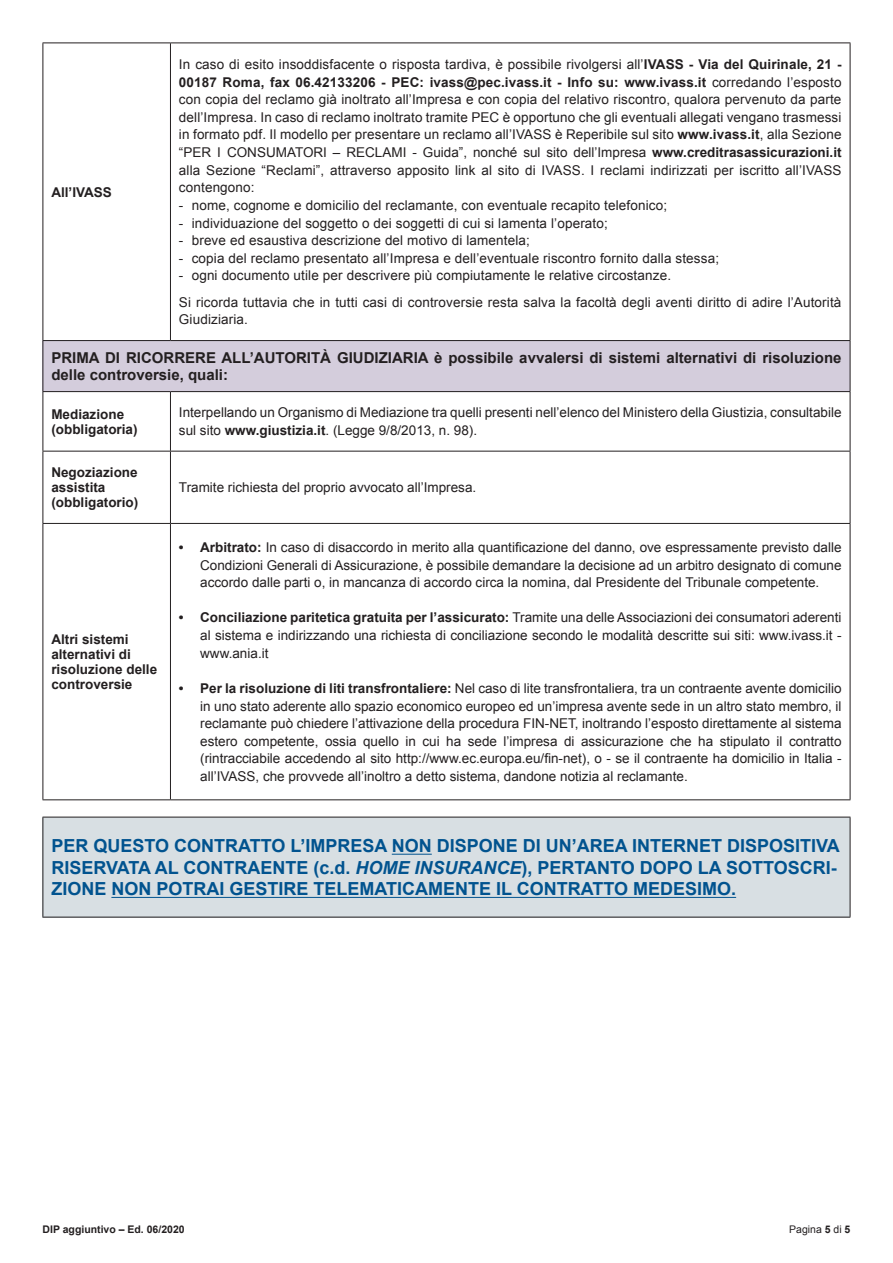
<style>
.page{position:relative;width:893px;height:1263px;background:#fff}
.page>*{position:absolute;margin:0;border:0;box-sizing:border-box;transform-origin:0 0}
._04_TITOLINI_BOX{font:700 18px/21.6px "Arial";color:#01538f}
._01_TXT{font:700 15px/17.7px "Arial";color:#231f20}
._01_TXT-2{font:13.5px/17.7px "Arial";letter-spacing:.01em;color:#231f20}
._02_TXT_RIENTRO{font:13.5px/17.7px "Arial";color:#231f20;text-align:justify}
._02_TXT_BOLD{font:700 13.5px/15px "Arial";color:#231f20}
.t1{font:700 10.5px "Arial";color:#231f20}
.t2{font:10.5px "Arial";color:#231f20}
.s1{font-weight:700}
.s2{font-style:italic}
</style>
<div class="page">
<div style="left:43px;top:341px;width:807px;height:51px;background:#d4cddc"></div>
<hr style="left:43px;top:43px;width:127px;height:1px;background:#231f20">
<hr style="left:43px;top:43px;width:1px;height:297px;background:#231f20">
<hr style="left:170px;top:43px;width:680px;height:1px;background:#231f20">
<hr style="left:43px;top:340px;width:127px;height:1px;background:#231f20">
<hr style="left:43px;top:341px;width:1px;height:50px;background:#231f20">
<hr style="left:850px;top:341px;width:1px;height:50px;background:#231f20">
<hr style="left:43px;top:391px;width:127px;height:1px;background:#231f20">
<hr style="left:43px;top:392px;width:1px;height:59px;background:#231f20">
<hr style="left:170px;top:391px;width:680px;height:1px;background:#231f20">
<hr style="left:170px;top:392px;width:1px;height:59px;background:#231f20">
<hr style="left:850px;top:392px;width:1px;height:59px;background:#231f20">
<hr style="left:43px;top:451px;width:127px;height:1px;background:#231f20">
<hr style="left:43px;top:451px;width:1px;height:72px;background:#231f20">
<hr style="left:170px;top:451px;width:680px;height:1px;background:#231f20">
<hr style="left:170px;top:451px;width:1px;height:72px;background:#231f20">
<hr style="left:850px;top:451px;width:1px;height:72px;background:#231f20">
<hr style="left:43px;top:523px;width:127px;height:1px;background:#231f20">
<hr style="left:43px;top:524px;width:1px;height:275px;background:#231f20">
<hr style="left:170px;top:523px;width:680px;height:1px;background:#231f20">
<hr style="left:170px;top:524px;width:1px;height:275px;background:#231f20">
<hr style="left:850px;top:524px;width:1px;height:275px;background:#231f20">
<hr style="left:43px;top:799px;width:127px;height:1px;background:#231f20">
<hr style="left:170px;top:799px;width:680px;height:1px;background:#231f20">
<hr style="left:170px;top:43px;width:1px;height:297px;background:#231f20">
<hr style="left:850px;top:43px;width:1px;height:297px;background:#231f20">
<hr style="left:170px;top:340px;width:680px;height:1px;background:#231f20">
<div style="left:43px;top:817px;width:807px;height:100px;background:#d8dfe3"></div>
<hr style="left:43px;top:817px;width:807px;height:1px;background:#231f20">
<hr style="left:43px;top:817px;width:1px;height:100px;background:#231f20">
<hr style="left:850px;top:817px;width:1px;height:100px;background:#231f20">
<hr style="left:43px;top:917px;width:807px;height:1px;background:#231f20">
<hr style="left:392px;top:854px;width:40px;height:1px;background:#01538f">
<hr style="left:111px;top:897px;width:625px;height:1px;background:#01538f">
<p class="_01_TXT-2" style="left:179px;top:55px;width:664px;text-align:justify">In caso di esito insoddisfacente o risposta tardiva, è possibile rivolgersi all’<span class="s1">IVASS - Via del Quirinale, 21 - 00187 Roma, fax 06.42133206 - PEC: ivass@pec.ivass.it - Info su: www.ivass.it</span> corredando l’esposto con copia del reclamo già inoltrato all’Impresa e con copia del relativo riscontro, qualora pervenuto da parte dell’Impresa. In caso di reclamo inoltrato tramite PEC è opportuno che gli eventuali allegati vengano trasmessi in formato pdf. Il modello per presentare un reclamo all’IVASS è Reperibile sul sito <span class="s1">www.ivass.it</span>, alla Sezione “PER I CONSUMATORI – RECLAMI - Guida”, nonché sul sito dell’Impresa <span class="s1">www.creditrasassicurazioni.it </span>alla Sezione “Reclami”, attraverso apposito link al sito di IVASS. I reclami indirizzati per iscritto all’IVASS contengono:</p>
<p class="_01_TXT-2" style="left:179px;top:196px;width:490px">- nome, cognome e domicilio del reclamante, con eventuale recapito telefonico;</p>
<p class="_01_TXT-2" style="left:179px;top:214px;width:430px">- individuazione del soggetto o dei soggetti di cui si lamenta l’operato;</p>
<p class="_01_TXT-2" style="left:179px;top:232px;width:352px">- breve ed esaustiva descrizione del motivo di lamentela;</p>
<p class="_01_TXT-2" style="left:179px;top:249px;width:542px">- copia del reclamo presentato all’Impresa e dell’eventuale riscontro fornito dalla stessa;</p>
<p class="_01_TXT-2" style="left:179px;top:267px;width:494px">- ogni documento utile per descrivere più compiutamente le relative circostanze.</p>
<p class="_01_TXT-2" style="left:179px;top:293px;width:664px">Si ricorda tuttavia che in tutti casi di controversie resta salva la facoltà degli aventi diritto di adire l’Autorità<br>Giudiziaria.</p>
<p class="_01_TXT" style="left:51px;top:349px;width:792px">PRIMA DI RICORRERE ALL’AUTORITÀ GIUDIZIARIA è possibile avvalersi di sistemi alternativi di risoluzione delle controversie, quali:</p>
<p class="_02_TXT_BOLD" style="left:51px;top:407px;width:88px">Mediazione (obbligatoria)</p>
<p class="_01_TXT-2" style="left:179px;top:404px;width:664px">Interpellando un Organismo di Mediazione tra quelli presenti nell’elenco del Ministero della Giustizia, consultabile sul sito <span class="s1">www.giustizia.it</span>. (Legge 9/8/2013, n. 98).</p>
<p class="_02_TXT_BOLD" style="left:51px;top:465px;width:88px">Negoziazione assistita (obbligatorio)</p>
<p class="_02_TXT_BOLD" style="left:51px;top:185px;width:62px">All’IVASS</p>
<p class="_01_TXT-2" style="left:179px;top:479px;width:299px">Tramite richiesta del proprio avvocato all’Impresa.</p>
<p class="_02_TXT_BOLD" style="left:51px;top:632px;width:107px">Altri sistemi alternativi di risoluzione delle controversie</p>
<p class="_02_TXT_RIENTRO" style="left:200px;top:538px;width:643px;text-indent:-21px"><span class="s1">• Arbitrato:</span> In caso di disaccordo in merito alla quantificazione del danno, ove espressamente previsto dalle Condizioni Generali di Assicurazione, è possibile demandare la decisione ad un arbitro designato di comune accordo dalle parti o, in mancanza di accordo circa la nomina, dal Presidente del Tribunale competente.</p>
<p class="_02_TXT_RIENTRO" style="left:200px;top:609px;width:643px;text-indent:-21px"><span class="s1">• Conciliazione paritetica gratuita per l’assicurato:</span> Tramite una delle Associazioni dei consumatori aderenti al sistema e indirizzando una richiesta di conciliazione secondo le modalità descritte sui siti: www.ivass.it - www.ania.it</p>
<p class="_02_TXT_RIENTRO" style="left:200px;top:679px;width:643px;text-indent:-21px"><span class="s1">• Per la risoluzione di liti transfrontaliere:</span> Nel caso di lite transfrontaliera, tra un contraente avente domicilio in uno stato aderente allo spazio economico europeo ed un’impresa avente sede in un altro stato membro, il reclamante può chiedere l’attivazione della procedura FIN-NET, inoltrando l’esposto direttamente al sistema estero competente, ossia quello in cui ha sede l’impresa di assicurazione che ha stipulato il contratto (rintracciabile accedendo al sito http://www.ec.europa.eu/fin-net), o - se il contraente ha domicilio in Italia - all’IVASS, che provvede all’inoltro a detto sistema, dandone notizia al reclamante.</p>
<p class="_04_TITOLINI_BOX" style="left:51px;top:835px;width:790px">PER QUESTO CONTRATTO L’IMPRESA NON DISPONE DI UN’AREA INTERNET DISPOSITIVA<br>RISERVATA AL CONTRAENTE (c.d. <span class="s2">HOME INSURANCE</span>), PERTANTO DOPO LA SOTTOSCRI-<br>ZIONE NON POTRAI GESTIRE TELEMATICAMENTE IL CONTRATTO MEDESIMO.</p>
<p class="t1" style="left:43px;top:1222px;width:144px">DIP aggiuntivo – Ed. 06/2020</p>
<p class="t2" style="left:789px;top:1223px;width:63px">Pagina <span class="s1">5</span> di <span class="s1">5</span></p>
</div>
